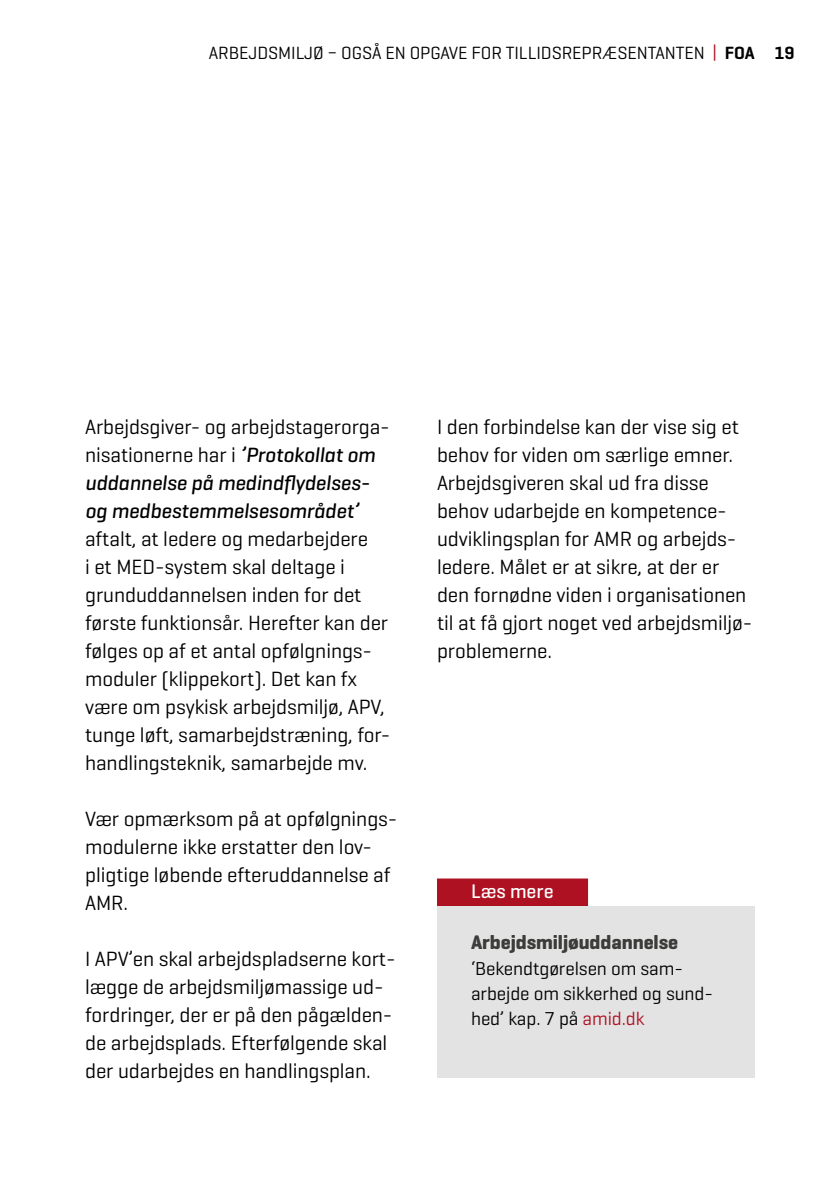
<style>
.page{position:relative;width:840px;height:1191px;background:#fff}
.page>*{position:absolute;margin:0;border:0;box-sizing:border-box;transform-origin:0 0}
.t1{font:21px/28px "Geogrotesque";letter-spacing:-.005em;color:#000}
.t2{font:italic 500 21px/28px "Geogrotesque";letter-spacing:-.005em;color:#000}
.t3{font:700 20px "Geogrotesque";letter-spacing:-.005em;color:#3c3c3b}
.t4{font:500 20px "Geogrotesque";color:#fff}
.t5{font:19px/25px "Geogrotesque";letter-spacing:-.005em;color:#000}
.t6{font:18px "Geogrotesque";letter-spacing:-.005em;color:#000}
.s1{color:#ae1122}
.s2{font-weight:600}
.s3{font-weight:400;font-style:normal}
</style>
<div class="page">
<div style="left:437px;top:878px;width:150px;height:29px;background:#ae1122"></div>
<div style="left:437px;top:906px;width:317px;height:172px;background:#e3e3e3"></div>
<p class="t6" style="left:209px;top:42px;width:587px">ARBEJDSMILJØ – OGSÅ EN OPGAVE FOR TILLIDSREPRÆSENTANTEN <span class="s1">|</span> <span class="s2">FOA 19</span></p>
<p class="t2" style="left:85px;top:412px;width:306px"><span class="s3">Arbejdsgiver- og arbejdstagerorga&shy;nisationerne har i</span> ’Protokollat om uddannelse på medindflydelses&shy;og medbestemmelsesområdet’</p>
<p class="t1" style="left:85px;top:524px;width:307px">aftalt, at ledere og medarbejdere<br>i et MED-system skal deltage i grunduddannelsen inden for det første funktionsår. Herefter kan der følges op af et antal opfølgnings&shy;moduler (klippekort). Det kan fx være om psykisk arbejdsmiljø, APV, tunge løft, samarbejdstræning, for&shy;handlingsteknik, samarbejde mv.</p>
<p class="t1" style="left:85px;top:804px;width:314px">Vær opmærksom på at opfølgnings&shy;modulerne ikke erstatter den lov&shy;pligtige løbende efteruddannelse af<br>AMR.</p>
<p class="t1" style="left:85px;top:944px;width:312px">I APV’en skal arbejdspladserne kort&shy;lægge de arbejdsmiljømassige ud&shy;fordringer, der er på den pågælden&shy;de arbejdsplads. Efterfølgende skal der udarbejdes en handlingsplan.</p>
<p class="t1" style="left:437px;top:412px;width:317px">I den forbindelse kan der vise sig et behov for viden om særlige emner.<br>Arbejdsgiveren skal ud fra disse behov udarbejde en kompetence&shy;udviklingsplan for AMR og arbejds&shy;ledere. Målet er at sikre, at der er den fornødne viden i organisationen til at få gjort noget ved arbejdsmiljø&shy;problemerne.</p>
<p class="t4" style="left:471px;top:879px;width:84px">Læs mere</p>
<p class="t3" style="left:471px;top:930px;width:208px">Arbejdsmiljøuddannelse</p>
<p class="t5" style="left:471px;top:955px;width:243px">‘Bekendtgørelsen om sam&shy;arbejde om sikkerhed og sund&shy;hed’ kap. 7 på <span class="s1">amid.dk</span></p>
</div>
